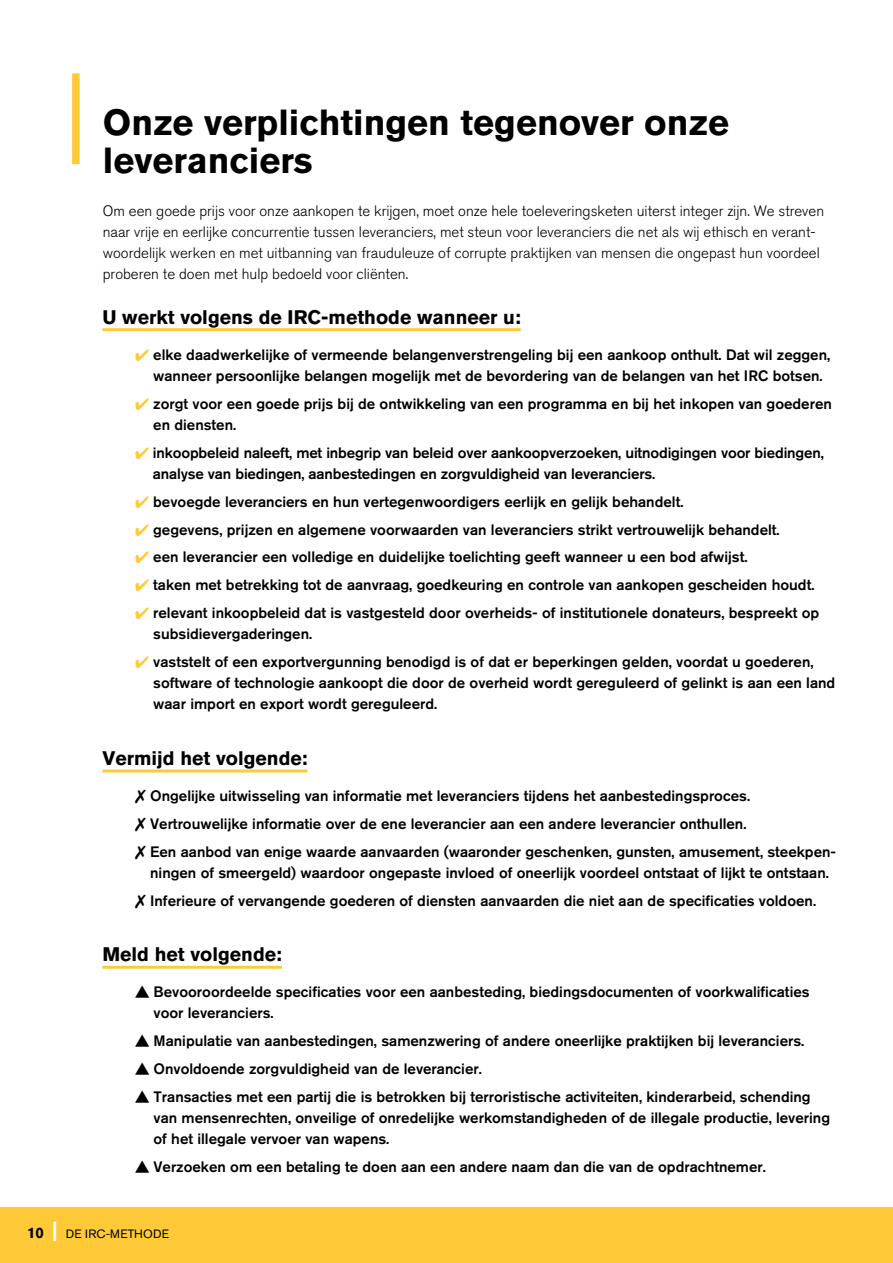
<style>
.page{position:relative;width:893px;height:1263px;background:#fff}
.page>*{position:absolute;margin:0;border:0;box-sizing:border-box;transform-origin:0 0}
.t1{font:700 36px/37.5px "Akzidenz Grotesk BE";color:#000}
.t2{font:700 19.5px "Akzidenz Grotesk BE";color:#000}
.t3{font:500 15px/21px "Akzidenz Grotesk BE";color:#000}
.t4{font:300 15px/21px "Akzidenz Grotesk BE";color:#000}
.t5{font:12px "Akzidenz Grotesk BE";letter-spacing:.02em;color:#000}
.s1{color:#ffca38}
.s2{font-weight:700;font-size:15px}
.s3{font-weight:700;font-size:21px;color:#fff}
</style>
<div class="page">
<div style="left:0;top:1207px;width:893px;height:56px;background:#ffca38"></div>
<div style="left:72px;top:73px;width:8px;height:91px;background:#ffca38"></div>
<hr style="left:102px;top:328px;width:419px;height:3px;background:#ffca38">
<hr style="left:102px;top:769px;width:206px;height:3px;background:#ffca38">
<hr style="left:102px;top:966px;width:180px;height:3px;background:#ffca38">
<h1 class="t1" style="left:103px;top:104px;width:628px">Onze verplichtingen tegenover onze leveranciers</h1>
<p class="t4" style="left:103px;top:201px;width:723px">Om een goede prijs voor onze aankopen te krijgen, moet onze hele toeleveringsketen uiterst integer zijn. We streven naar vrije en eerlijke concurrentie tussen leveranciers, met steun voor leveranciers die net als wij ethisch en verant&shy;woordelijk werken en met uitbanning van frauduleuze of corrupte praktijken van mensen die ongepast hun voordeel proberen te doen met hulp bedoeld voor cliënten.</p>
<h2 class="t2" style="left:102px;top:306px;width:420px">U werkt volgens de IRC-methode wanneer u:</h2>
<p class="t3" style="left:153px;top:344px;width:678px;text-indent:-18px"><span class="s1">✔</span> elke daadwerkelijke of vermeende belangenverstrengeling bij een aankoop onthult. Dat wil zeggen, wanneer persoonlijke belangen mogelijk met de bevordering van de belangen van het IRC botsen.</p>
<p class="t3" style="left:153px;top:393px;width:680px;text-indent:-18px"><span class="s1">✔</span> zorgt voor een goede prijs bij de ontwikkeling van een programma en bij het inkopen van goederen en diensten.</p>
<p class="t3" style="left:153px;top:441px;width:672px;text-indent:-18px"><span class="s1">✔</span> inkoopbeleid naleeft, met inbegrip van beleid over aankoopverzoeken, uitnodigingen voor biedingen, analyse van biedingen, aanbestedingen en zorgvuldigheid van leveranciers.</p>
<p class="t3" style="left:135px;top:490px;width:550px"><span class="s1">✔</span> bevoegde leveranciers en hun vertegenwoordigers eerlijk en gelijk behandelt.</p>
<p class="t3" style="left:135px;top:518px;width:646px"><span class="s1">✔</span> gegevens, prijzen en algemene voorwaarden van leveranciers strikt vertrouwelijk behandelt.</p>
<p class="t3" style="left:135px;top:546px;width:614px"><span class="s1">✔</span> een leverancier een volledige en duidelijke toelichting geeft wanneer u een bod afwijst.</p>
<p class="t3" style="left:135px;top:574px;width:681px"><span class="s1">✔</span> taken met betrekking tot de aanvraag, goedkeuring en controle van aankopen gescheiden houdt.</p>
<p class="t3" style="left:153px;top:602px;width:668px;text-indent:-18px"><span class="s1">✔</span> relevant inkoopbeleid dat is vastgesteld door overheids- of institutionele donateurs, bespreekt op subsidievergaderingen.</p>
<p class="t3" style="left:153px;top:651px;width:684px;text-indent:-18px"><span class="s1">✔</span> vaststelt of een exportvergunning benodigd is of dat er beperkingen gelden, voordat u goederen, software of technologie aankoopt die door de overheid wordt gereguleerd of gelinkt is aan een land waar import en export wordt gereguleerd.</p>
<h2 class="t2" style="left:102px;top:747px;width:207px">Vermijd het volgende:</h2>
<p class="t3" style="left:150px;top:781px;width:687px;line-height:27.9px">Ongelijke uitwisseling van informatie met leveranciers tijdens het aanbestedingsproces.<br>Vertrouwelijke informatie over de ene leverancier aan een andere leverancier onthullen.<br>Een aanbod van enige waarde aanvaarden (waaronder geschenken, gunsten, amusement, steekpen-</p>
<p class="t3" style="left:150px;top:858px;width:680px;line-height:27.9px">ningen of smeergeld) waardoor ongepaste invloed of oneerlijk voordeel ontstaat of lijkt te ontstaan.<br>Inferieure of vervangende goederen of diensten aanvaarden die niet aan de specificaties voldoen.</p>
<h2 class="t2" style="left:102px;top:943px;width:181px">Meld het volgende:</h2>
<p class="t3" style="left:154px;top:981px;width:658px;text-indent:-19px">▲ Bevooroordeelde specificaties voor een aanbesteding, biedingsdocumenten of voorkwalificaties voor leveranciers.</p>
<p class="t3" style="left:135px;top:1030px;width:671px">▲ Manipulatie van aanbestedingen, samenzwering of andere oneerlijke praktijken bij leveranciers.</p>
<p class="t3" style="left:135px;top:1058px;width:349px">▲ Onvoldoende zorgvuldigheid van de leverancier.</p>
<p class="t3" style="left:154px;top:1086px;width:678px;text-indent:-19px">▲ Transacties met een partij die is betrokken bij terroristische activiteiten, kinderarbeid, schending van mensenrechten, onveilige of onredelijke werkomstandigheden of de illegale productie, levering of het illegale vervoer van wapens.</p>
<p class="t3" style="left:135px;top:1155px;width:633px">▲ Verzoeken om een betaling te doen aan een andere naam dan die van de opdrachtnemer.</p>
<p class="t5" style="left:27px;top:1226px;width:144px"><span class="s2">10</span> <span class="s3">|</span> DE IRC-METHODE</p>
</div>
